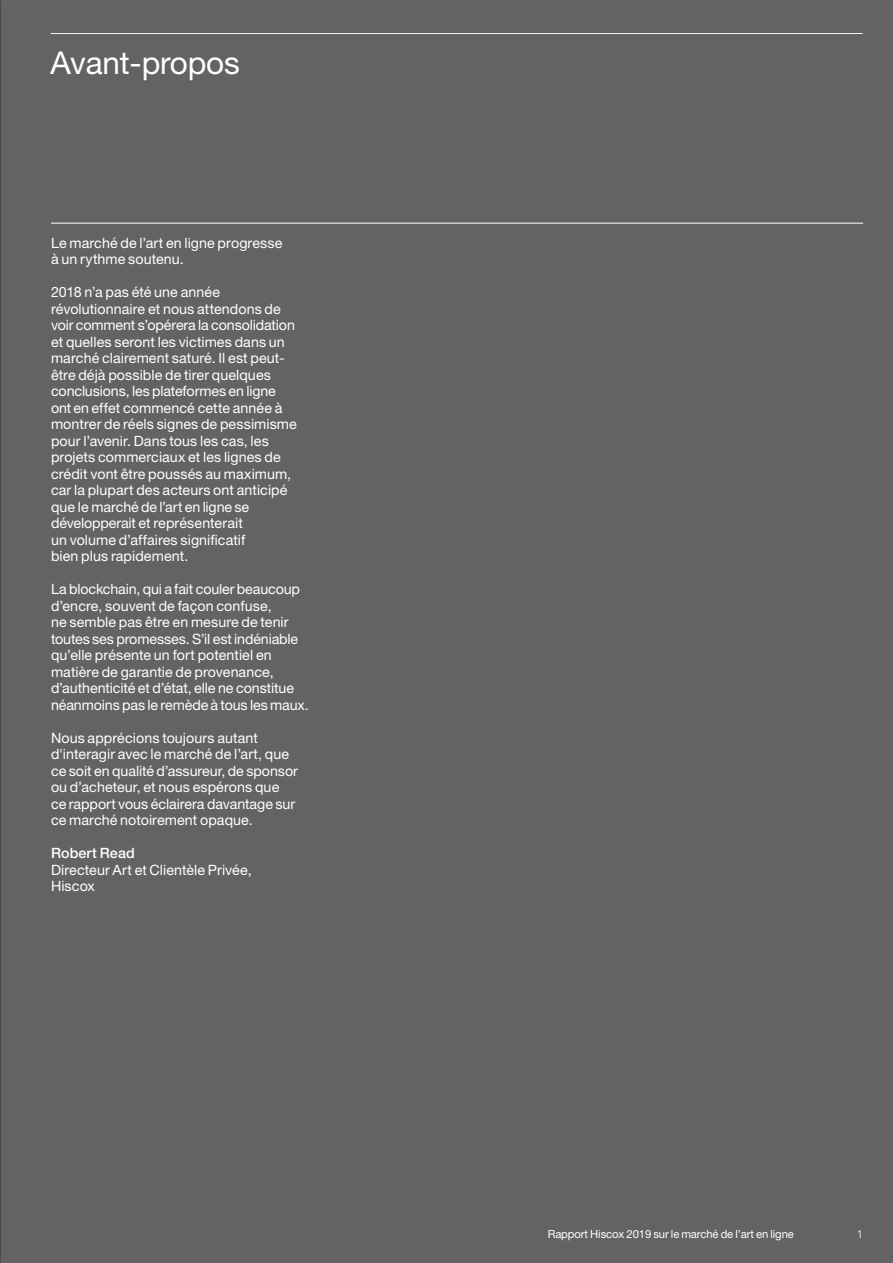
<style>
.page{position:relative;width:893px;height:1263px;background:#646363}
.page>*{position:absolute;margin:0;border:0;box-sizing:border-box;transform-origin:0 0}
.t1{font:31.5px "Helvetica Neue LT Std";letter-spacing:-.005em;color:#fff}
.t2{font:14.25px/16.5px "Helvetica Neue LT Std";letter-spacing:.005em;color:#fff}
.t3{font:500 14.25px "Helvetica Neue LT Std";letter-spacing:.01em;color:#fff}
.t4{font:11.25px "Helvetica Neue LT Std";letter-spacing:-.005em;color:#fff}
.t5{font:300 11.25px "Helvetica Neue LT Std";color:#fff}
</style>
<div class="page">
<hr style="left:51px;top:33px;width:812px;height:1px;background:#fff">
<hr style="left:51px;top:223px;width:812px;height:1px;background:#fff">
<h1 class="t1" style="left:51px;top:44px;width:191px">Avant-propos</h1>
<p class="t2" style="left:51px;top:234px;width:233px">Le marché de l’art en ligne progresse à un rythme soutenu.</p>
<p class="t2" style="left:51px;top:283px;width:247px">2018 n’a pas été une année révolutionnaire et nous attendons de voir comment s’opérera la consolidation et quelles seront les victimes dans un marché clairement saturé. Il est peut&shy;être déjà possible de tirer quelques conclusions, les plateformes en ligne ont en effet commencé cette année à montrer de réels signes de pessimisme pour l’avenir. Dans tous les cas, les projets commerciaux et les lignes de crédit vont être poussés au maximum, car la plupart des acteurs ont anticipé que le marché de l’art en ligne se développerait et représenterait<br>un volume d’affaires significatif<br>bien plus rapidement.</p>
<p class="t2" style="left:51px;top:581px;width:259px">La blockchain, qui a fait couler beaucoup d’encre, souvent de façon confuse,<br>ne semble pas être en mesure de tenir toutes ses promesses. S’il est indéniable qu’elle présente un fort potentiel en matière de garantie de provenance, d’authenticité et d’état, elle ne constitue néanmoins pas le remède à tous les maux.</p>
<p class="t2" style="left:51px;top:729px;width:248px">Nous apprécions toujours autant d'interagir avec le marché de l’art, que ce soit en qualité d’assureur, de sponsor ou d’acheteur, et nous espérons que ce rapport vous éclairera davantage sur ce marché notoirement opaque.</p>
<p class="t3" style="left:51px;top:844px;width:85px">Robert Read</p>
<p class="t2" style="left:51px;top:861px;width:202px">Directeur Art et Clientèle Privée,<br>Hiscox</p>
<p class="t4" style="left:548px;top:1227px;width:248px">Rapport Hiscox 2019 sur le marché de l’art en ligne</p>
<p class="t5" style="left:857px;top:1227px;width:8px">1</p>
</div>
